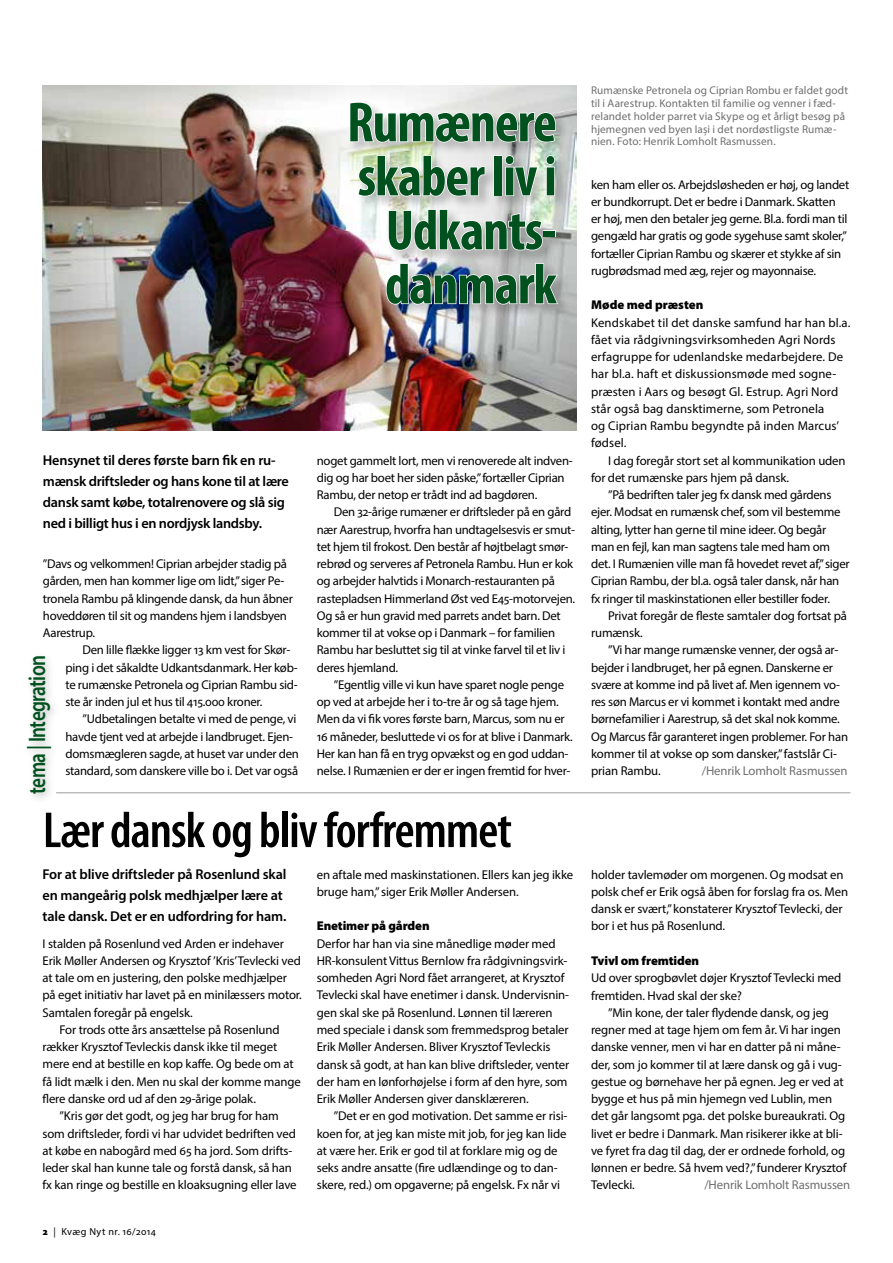
<style>
.page{position:relative;width:893px;height:1263px;background:#fff}
.page>*{position:absolute;margin:0;border:0;box-sizing:border-box;transform-origin:0 0}
.t1{font:700 condensed 57px/54px "Myriad Pro";letter-spacing:-.02em;color:#00511e;text-align:center}
.t2{font:600 condensed 51px "Myriad Pro";letter-spacing:-.02em;color:#000}
.t3{font:600 24px "Myriad Pro";letter-spacing:-.03em;color:#00511e;scale:.8 1}
.t4{font:600 14.25px/21px "Myriad Pro";letter-spacing:-.01em;color:#000}
.t5{font:12.75px/17.2px "Myriad Pro";letter-spacing:-.015em;color:#000}
.t6{font:12.75px/17.2px "Myriad Pro";letter-spacing:.01em;color:#000}
.t7{font:900 12.75px "Myriad Pro";letter-spacing:-.01em;color:#000}
.t8{font:12.75px "Myriad Pro";letter-spacing:-.01em;color:#706f6f}
.t9{font:11.25px/12.8px "Myriad Pro";letter-spacing:.01em;color:#706f6f}
.t10{font:10.2px "Myriad Pro";letter-spacing:.04em;color:#000}
.s1{font-weight:900}
</style>
<div class="page">
<hr style="left:56px;top:792px;width:794px;height:1px;background:#9d9d9c">
<div style="left:22px;top:651px;width:39px;height:153px;background:#000;opacity:.25"></div>
<img style="left:43px;top:86px;width:533px;height:344px">
<div style="left:348px;top:100px;width:223px;height:219px;background:#000;opacity:.25"></div>
<svg style="left:349px;top:101px;width:208px;height:42px"></svg>
<svg style="left:357px;top:154px;width:129px;height:43px"></svg>
<div style="left:493px;top:155px;width:9px;height:41px;border:2px solid #fff"></div>
<svg style="left:504px;top:154px;width:35px;height:43px"></svg>
<svg style="left:545px;top:154px;width:11px;height:43px"></svg>
<svg style="left:387px;top:208px;width:156px;height:43px"></svg>
<div style="left:543px;top:230px;width:13px;height:7px;border:2px solid #fff"></div>
<img style="left:385px;top:262px;width:174px;height:43px">
<h1 class="t1" style="left:347px;top:94px;width:211px">Rumænere</h1>
<h1 class="t1" style="left:358px;top:148px;width:201px">skaber liv i<br>Udkants&shy;danmark</h1>
<p class="t4" style="left:43px;top:449px;width:248px">Hensynet til deres første barn fik en ru&shy;mænsk driftsleder og hans kone til at lære dansk samt købe, totalrenovere og slå sig ned i billigt hus i en nordjysk landsby.</p>
<p class="t5" style="left:43px;top:555px;width:252px">”Davs og velkommen! Ciprian arbejder stadig på gården, men han kommer lige om lidt,” siger Pe&shy;tronela Rambu på klingende dansk, da hun åbner hoveddøren til sit og mandens hjem i landsbyen Aarestrup.</p>
<p class="t5" style="left:65px;top:641px;width:234px;text-indent:17px">Den lille flække ligger 13 km vest for Skør&shy;ping i det såkaldte Udkantsdanmark. Her køb&shy;te rumænske Petronela og Ciprian Rambu sid&shy;ste år inden jul et hus til 415.000 kroner.</p>
<p class="t5" style="left:65px;top:710px;width:235px;text-indent:17px">”Udbetalingen betalte vi med de penge, vi havde tjent ved at arbejde i landbruget. Ejen&shy;domsmægleren sagde, at huset var under den standard, som danskere ville bo i. Det var også</p>
<h3 class="t3" style="left:22px;top:794px;width:175px;rotate:-90deg">tema | Integration</h3>
<p class="t5" style="left:317px;top:452px;width:257px">noget gammelt lort, men vi renoverede alt indven&shy;dig og har boet her siden påske,” fortæller Ciprian<br>Rambu, der netop er trådt ind ad bagdøren.</p>
<p class="t5" style="left:317px;top:503px;width:260px;text-indent:17px">Den 32-årige rumæner er driftsleder på en gård nær Aarestrup, hvorfra han undtagelsesvis er smut&shy;tet hjem til frokost. Den består af højtbelagt smør&shy;rebrød og serveres af Petronela Rambu. Hun er kok og arbejder halvtids i Monarch-restauranten på rastepladsen Himmerland Øst ved E45-motorvejen.<br>Og så er hun gravid med parrets andet barn. Det kommer til at vokse op i Danmark – for familien Rambu har besluttet sig til at vinke farvel til et liv i deres hjemland.</p>
<p class="t5" style="left:317px;top:676px;width:257px;text-indent:17px">”Egentlig ville vi kun have sparet nogle penge op ved at arbejde her i to-tre år og så tage hjem.<br>Men da vi fik vores første barn, Marcus, som nu er 16 måneder, besluttede vi os for at blive i Danmark.<br>Her kan han få en tryg opvækst og en god uddan&shy;nelse. I Rumænien er der er ingen fremtid for hver-</p>
<h2 class="t2" style="left:43px;top:802px;width:470px">Lær dansk og bliv forfremmet</h2>
<p class="t4" style="left:43px;top:863px;width:246px">For at blive driftsleder på Rosenlund skal en mangeårig polsk medhjælper lære at tale dansk. Det er en udfordring for ham.</p>
<p class="t5" style="left:43px;top:934px;width:243px">I stalden på Rosenlund ved Arden er indehaver</p>
<p class="t5" style="left:43px;top:952px;width:260px">Erik Møller Andersen og Krysztof ’Kris’ Tevlecki ved</p>
<p class="t5" style="left:43px;top:969px;width:246px">at tale om en justering, den polske medhjælper</p>
<p class="t5" style="left:43px;top:986px;width:261px">på eget initiativ har lavet på en minilæssers motor.</p>
<p class="t5" style="left:43px;top:1004px;width:152px">Samtalen foregår på engelsk.</p>
<p class="t5" style="left:60px;top:1021px;width:222px">For trods otte års ansættelse på Rosenlund</p>
<p class="t5" style="left:43px;top:1038px;width:236px">rækker Krysztof Tevleckis dansk ikke til meget</p>
<p class="t5" style="left:43px;top:1055px;width:253px">mere end at bestille en kop kaffe. Og bede om at</p>
<p class="t5" style="left:43px;top:1073px;width:260px">få lidt mælk i den. Men nu skal der komme mange</p>
<p class="t5" style="left:43px;top:1090px;width:215px">flere danske ord ud af den 29-årige polak.</p>
<p class="t5" style="left:60px;top:1107px;width:221px">”Kris gør det godt, og jeg har brug for ham</p>
<p class="t5" style="left:43px;top:1124px;width:255px">som driftsleder, fordi vi har udvidet bedriften ved</p>
<p class="t5" style="left:43px;top:1142px;width:251px">at købe en nabogård med 65 ha jord. Som drifts-</p>
<p class="t5" style="left:43px;top:1159px;width:251px">leder skal han kunne tale og forstå dansk, så han</p>
<p class="t5" style="left:43px;top:1176px;width:256px">fx kan ringe og bestille en kloaksugning eller lave</p>
<p class="t10" style="left:43px;top:1225px;width:115px"><span class="s1">2</span> | Kvæg Nyt nr. 16/2014</p>
<p class="t5" style="left:317px;top:866px;width:258px">en aftale med maskinstationen. Ellers kan jeg ikke bruge ham,” siger Erik Møller Andersen.</p>
<p class="t7" style="left:317px;top:919px;width:114px">Enetimer på gården</p>
<p class="t5" style="left:317px;top:935px;width:254px">Derfor har han via sine månedlige møder med HR-konsulent Vittus Bernlow fra rådgivningsvirk&shy;somheden Agri Nord fået arrangeret, at Krysztof Tevlecki skal have enetimer i dansk. Undervisnin&shy;gen skal ske på Rosenlund. Lønnen til læreren med speciale i dansk som fremmedsprog betaler Erik Møller Andersen. Bliver Krysztof Tevleckis dansk så godt, at han kan blive driftsleder, venter der ham en lønforhøjelse i form af den hyre, som Erik Møller Andersen giver dansklæreren.</p>
<p class="t5" style="left:317px;top:1107px;width:252px;text-indent:17px">”Det er en god motivation. Det samme er risi&shy;koen for, at jeg kan miste mit job, for jeg kan lide at være her. Erik er god til at forklare mig og de seks andre ansatte (fire udlændinge og to dan&shy;skere, red.) om opgaverne; på engelsk. Fx når vi</p>
<p class="t9" style="left:591px;top:84px;width:259px">Rumænske Petronela og Ciprian Rombu er faldet godt til i Aarestrup. Kontakten til familie og venner i fæd&shy;relandet holder parret via Skype og et årligt besøg på hjemegnen ved byen Iași i det nordøstligste Rumæ-</p>
<p class="t9" style="left:591px;top:135px;width:186px">nien. Foto: Henrik Lomholt Rasmussen.</p>
<p class="t5" style="left:591px;top:176px;width:260px">ken ham eller os. Arbejdsløsheden er høj, og landet er bundkorrupt. Det er bedre i Danmark. Skatten<br>er høj, men den betaler jeg gerne. Bl.a. fordi man til gengæld har gratis og gode sygehuse samt skoler,” fortæller Ciprian Rambu og skærer et stykke af sin rugbrødsmad med æg, rejer og mayonnaise.</p>
<p class="t7" style="left:591px;top:298px;width:114px">Møde med præsten</p>
<p class="t6" style="left:591px;top:314px;width:261px">Kendskabet til det danske samfund har han bl.a. fået via rådgivningsvirksomheden Agri Nords erfagruppe for udenlandske medarbejdere. De har bl.a. haft et diskussionsmøde med sogne&shy;præsten i Aars og besøgt Gl. Estrup. Agri Nord står også bag dansktimerne, som Petronela<br>og Ciprian Rambu begyndte på inden Marcus’ fødsel.</p>
<p class="t5" style="left:591px;top:452px;width:256px;text-indent:17px">I dag foregår stort set al kommunikation uden for det rumænske pars hjem på dansk.</p>
<p class="t5" style="left:591px;top:486px;width:260px;text-indent:17px">”På bedriften taler jeg fx dansk med gårdens ejer. Modsat en rumænsk chef, som vil bestemme alting, lytter han gerne til mine ideer. Og begår man en fejl, kan man sagtens tale med ham om det. I Rumænien ville man få hovedet revet af,” siger Ciprian Rambu, der bl.a. også taler dansk, når han fx ringer til maskinstationen eller bestiller foder.</p>
<p class="t5" style="left:591px;top:607px;width:257px;text-indent:17px">Privat foregår de fleste samtaler dog fortsat på rumænsk.</p>
<p class="t5" style="left:591px;top:641px;width:259px;text-indent:17px">”Vi har mange rumænske venner, der også ar&shy;bejder i landbruget, her på egnen. Danskerne er svære at komme ind på livet af. Men igennem vo&shy;res søn Marcus er vi kommet i kontakt med andre børnefamilier i Aarestrup, så det skal nok komme.<br>Og Marcus får garanteret ingen problemer. For han kommer til at vokse op som dansker,” fastslår Ci&shy;prian Rambu.</p>
<p class="t8" style="left:702px;top:763px;width:147px">/Henrik Lomholt Rasmussen</p>
<p class="t5" style="left:591px;top:866px;width:259px">holder tavlemøder om morgenen. Og modsat en polsk chef er Erik også åben for forslag fra os. Men dansk er svært,” konstaterer Krysztof Tevlecki, der bor i et hus på Rosenlund.</p>
<p class="t7" style="left:591px;top:953px;width:109px">Tvivl om fremtiden</p>
<p class="t5" style="left:591px;top:969px;width:252px">Ud over sprogbøvlet døjer Krysztof Tevlecki med fremtiden. Hvad skal der ske?</p>
<p class="t5" style="left:591px;top:1004px;width:257px;text-indent:17px">”Min kone, der taler flydende dansk, og jeg regner med at tage hjem om fem år. Vi har ingen danske venner, men vi har en datter på ni måne&shy;der, som jo kommer til at lære dansk og gå i vug&shy;gestue og børnehave her på egnen. Jeg er ved at bygge et hus på min hjemegn ved Lublin, men det går langsomt pga. det polske bureaukrati. Og livet er bedre i Danmark. Man risikerer ikke at bli&shy;ve fyret fra dag til dag, der er ordnede forhold, og lønnen er bedre. Så hvem ved?,” funderer Krysztof Tevlecki.</p>
<p class="t8" style="left:704px;top:1177px;width:147px">/Henrik Lomholt Rasmussen</p>
</div>
